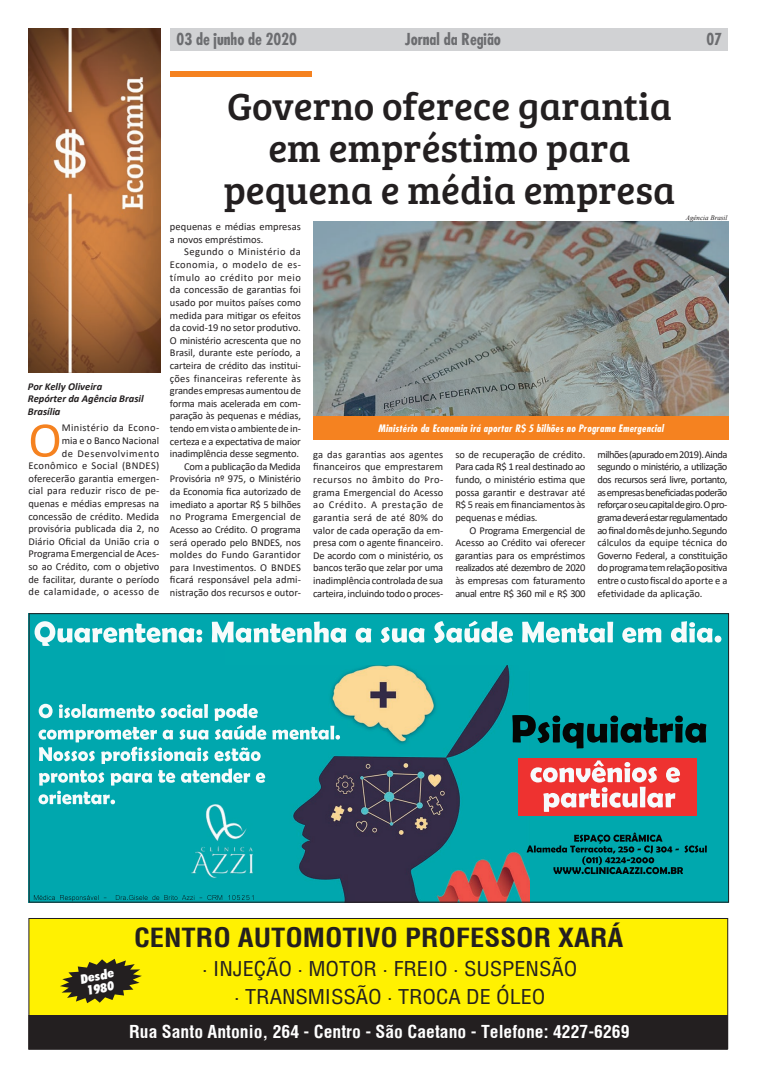
<style>
.page{position:relative;width:757px;height:1078px;background:#fff}
.page>*{position:absolute;margin:0;border:0;box-sizing:border-box;transform-origin:0 0}
.Texto{font:50.2px "Calibri";color:#f58220}
.Titulos{font:39px "Bree Serif";color:#231f20}
.t1{font:700 condensed 25.7px "Switzerland";color:#231f20;scale:1.11 1}
.t2{font:19.9px "Switzerland Condensed";color:#231f20;scale:1.11 1}
.t3{font:700 condensed 17.4px "Switzerland";color:#fff}
.Texto-2{font:700 condensed 16px "Futura";color:#6c6d70}
.Texto-3{font:italic 900 condensed 12.8px "Futura BT";color:#fff;scale:1.1 1}
.Texto-4{font:10.5px/12.6px "Calibri";color:#231f20;text-align:justify}
.Texto-5{font:italic 700 10.5px "Calibri";color:#231f20}
.Legendas_novas{font:italic 700 condensed 10px "Futura";letter-spacing:.03em;color:#fff}
.Crédito{font:italic 7px "Times New Roman";color:#231f20}
</style>
<div class="page">
<div style="left:170px;top:28px;width:557px;height:23px;background:#d1d2d4"></div>
<div style="left:170px;top:72px;width:142px;height:5px;background:#f58220"></div>
<img style="left:313px;top:221px;width:415px;height:195px">
<div style="left:313px;top:416px;width:415px;height:24px;background:#f58220"></div>
<img style="left:230px;top:615px;width:300px;height:285px">
<img style="left:31px;top:615px;width:199px;height:285px">
<img style="left:530px;top:615px;width:197px;height:285px">
<img style="left:520px;top:629px;width:19px;height:41px">
<img style="left:518px;top:758px;width:179px;height:57px">
<img style="left:226px;top:615px;width:295px;height:49px">
<img style="left:29px;top:29px;width:131px;height:343px">
<div style="left:29px;top:917px;width:699px;height:119px;background:#fff101"></div>
<svg style="left:60px;top:958px;width:82px;height:46px"></svg>
<div style="left:29px;top:1015px;width:698px;height:33px;background:#231f20"></div>
<div style="left:28px;top:1014px;width:700px;height:35px;border:1px solid #231f20"></div>
<p class="Texto-2" style="left:177px;top:29px;width:122px">03 de junho de 2020</p>
<p class="Texto-2" style="left:405px;top:28px;width:97px">Jornal da Região</p>
<p class="Texto-2" style="left:706px;top:28px;width:17px">07</p>
<p class="Titulos" style="left:227px;top:78px;width:446px">Governo oferece garantia</p>
<p class="Titulos" style="left:268px;top:120px;width:364px">em empréstimo para</p>
<p class="Titulos" style="left:224px;top:162px;width:453px">pequena e média empresa</p>
<p class="Crédito" style="left:686px;top:212px;width:43px">Agência Brasil</p>
<p class="Texto-4" style="left:170px;top:220px;width:132px">pequenas e médias empresas a novos empréstimos.</p>
<p class="Texto-4" style="left:170px;top:245px;width:132px;text-indent:14px">Segundo o Ministério da Economia, o modelo de es&shy;tímulo ao crédito por meio da concessão de garantias foi usado por muitos países como medida para mitigar os efeitos da covid-19 no setor produtivo.<br>O ministério acrescenta que no Brasil, durante este período, a carteira de crédito das institui&shy;ções financeiras referente às grandes empresas aumentou de forma mais acelerada em com&shy;paração às pequenas e médias, tendo em vista o ambiente de in&shy;certeza e a expectativa de maior inadimplência desse segmento.</p>
<p class="Texto-4" style="left:170px;top:459px;width:132px;text-indent:14px">Com a publicação da Medida Provisória nº 975, o Ministério da Economia fica autorizado de imediato a aportar R$ 5 bilhões no Programa Emergencial de Acesso ao Crédito. O programa será operado pelo BNDES, nos moldes do Fundo Garantidor para Investimentos. O BNDES ficará responsável pela admi&shy;nistração dos recursos e outor-</p>
<p class="Texto-4" style="left:313px;top:447px;width:132px">ga das garantias aos agentes financeiros que emprestarem recursos no âmbito do Pro&shy;grama Emergencial do Acesso ao Crédito. A prestação de garantia será de até 80% do valor de cada operação da em&shy;presa com o agente financeiro.<br>De acordo com o ministério, os bancos terão que zelar por uma inadimplência controlada de sua carteira, incluindo todo o proces-</p>
<p class="Texto-4" style="left:455px;top:447px;width:132px">so de recuperação de crédito.<br>Para cada R$ 1 real destinado ao fundo, o ministério estima que possa garantir e destravar até R$ 5 reais em financiamentos às pequenas e médias.</p>
<p class="Texto-5" style="left:28px;top:378px;width:76px">Por Kelly Oliveira</p>
<p class="Texto-5" style="left:28px;top:391px;width:117px">Repórter da Agência Brasil</p>
<p class="Texto-5" style="left:28px;top:404px;width:34px">Brasília</p>
<p class="Texto-4" style="left:28px;top:421px;width:132px;text-align:right">Ministério da Econo-<br>mia e o Banco Nacional<br>de Desenvolvimento<br>Econômico e Social (BNDES) oferecerão garantia emergen&shy;cial para reduzir risco de pe&shy;quenas e médias empresas na concessão de crédito. Medida provisória publicada dia 2, no<br>Diário Oficial da União cria o<br>Programa Emergencial de Aces&shy;so ao Crédito, com o objetivo de facilitar, durante o período de calamidade, o acesso de</p>
<p class="Legendas_novas" style="left:378px;top:421px;width:287px">Ministério da Economia irá aportar R$ 5 bilhões no Programa Emergencial</p>
<p class="Texto" style="left:28px;top:405px;width:35px">O</p>
<p class="Texto-4" style="left:597px;top:447px;width:132px">milhões (apurado em 2019). Ainda segundo o ministério, a utilização dos recursos será livre, portanto, as empresas beneficiadas poderão reforçar o seu capital de giro. O pro&shy;grama deverá estar regulamentado ao final do mês de junho. Segundo cálculos da equipe técnica do Governo Federal, a constituição do programa tem relação positiva entre o custo fiscal do aporte e a efetividade da aplicação.</p>
<p class="Texto-4" style="left:455px;top:523px;width:132px;text-indent:14px">O Programa Emergencial de Acesso ao Crédito vai oferecer garantias para os empréstimos realizados até dezembro de 2020 às empresas com faturamento anual entre R$ 360 mil e R$ 300</p>
<p class="Texto-3" style="left:79px;top:971px;width:32px;rotate:-12deg">Desde</p>
<p class="Texto-3" style="left:86px;top:983px;width:27px;rotate:-12deg">1980</p>
<p class="t1" style="left:134px;top:921px;width:442px">CENTRO AUTOMOTIVO PROFESSOR XARÁ</p>
<p class="t2" style="left:202px;top:956px;width:339px">• INJEÇÃO • MOTOR • FREIO • SUSPENSÃO</p>
<p class="t2" style="left:234px;top:984px;width:282px">• TRANSMISSÃO • TROCA DE ÓLEO</p>
<p class="t3" style="left:129px;top:1020px;width:502px">Rua Santo Antonio, 264 - Centro - São Caetano - Telefone: 4227-6269</p>
</div>
